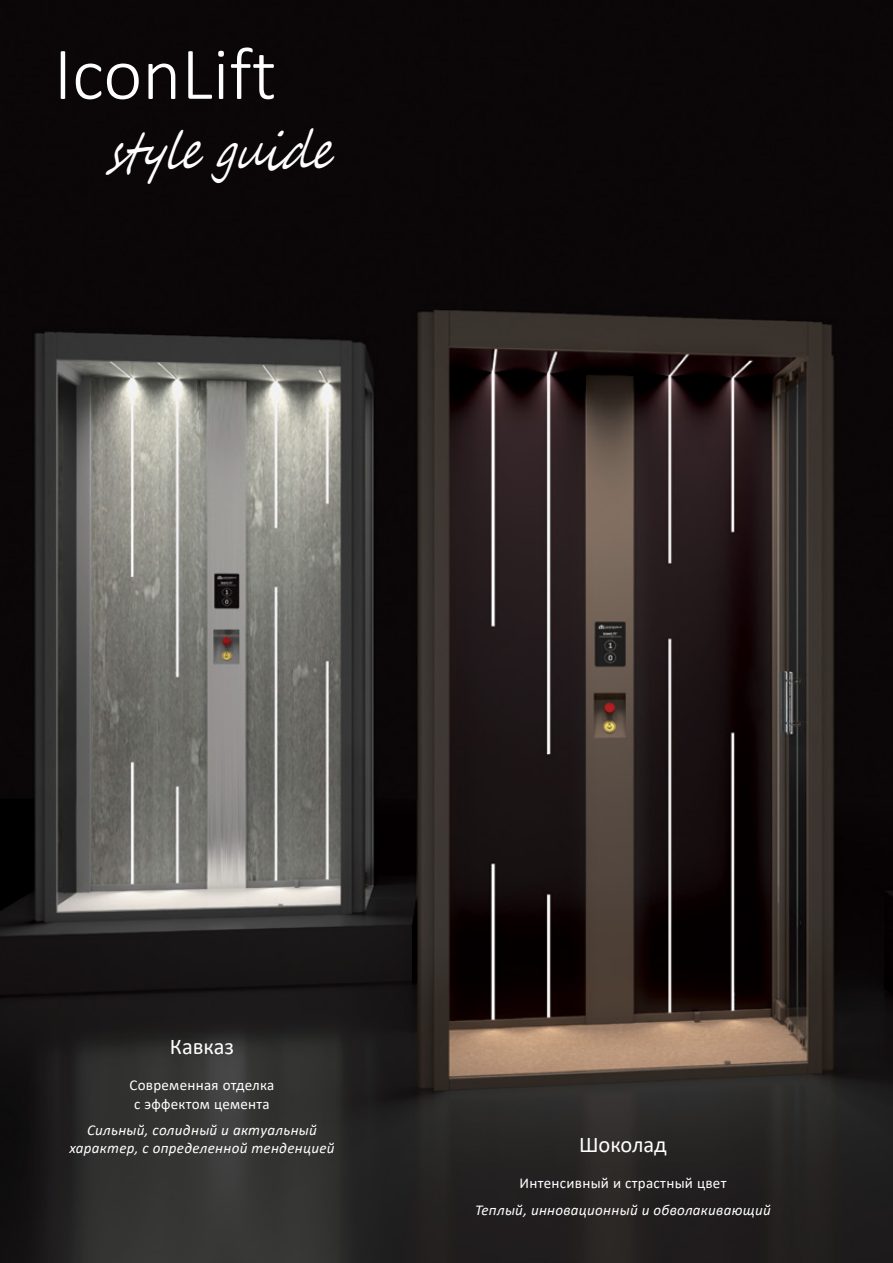
<style>
.page{position:relative;width:893px;height:1263px;background:#fff}
.page>*{position:absolute;margin:0;border:0;box-sizing:border-box;transform-origin:0 0}
.t1{font:300 75px "Calibri";color:#fff}
.t2{font:italic 52.5px "Segoe Script";color:#fff;scale:.75 1}
.t3{font:22.5px "Calibri";color:#fff}
.t4{font:italic 15px/18px "Calibri";letter-spacing:.02em;color:#fff;text-align:center}
.t5{font:15px/18px "Calibri";letter-spacing:.02em;color:#fff;text-align:center}
</style>
<div class="page">
<img style="left:0;top:0;width:893px;height:1263px">
<h1 class="t1" style="left:54px;top:27px;width:224px">IconLift</h1>
<h2 class="t2" style="left:106px;top:109px;width:330px">styleguide</h2>
<h3 class="t3" style="left:170px;top:1031px;width:66px">Кавказ</h3>
<p class="t5" style="left:129px;top:1076px;width:146px">Современная отделка с эффектом цемента</p>
<p class="t4" style="left:69px;top:1120px;width:267px">Сильный, солидный и актуальный характер, с определенной тенденцией</p>
<h3 class="t3" style="left:579px;top:1129px;width:89px">Шоколад</h3>
<p class="t5" style="left:519px;top:1174px;width:208px">Интенсивный и страстный цвет</p>
<p class="t4" style="left:475px;top:1200px;width:297px">Теплый, инновационный и обволакивающий</p>
</div>
